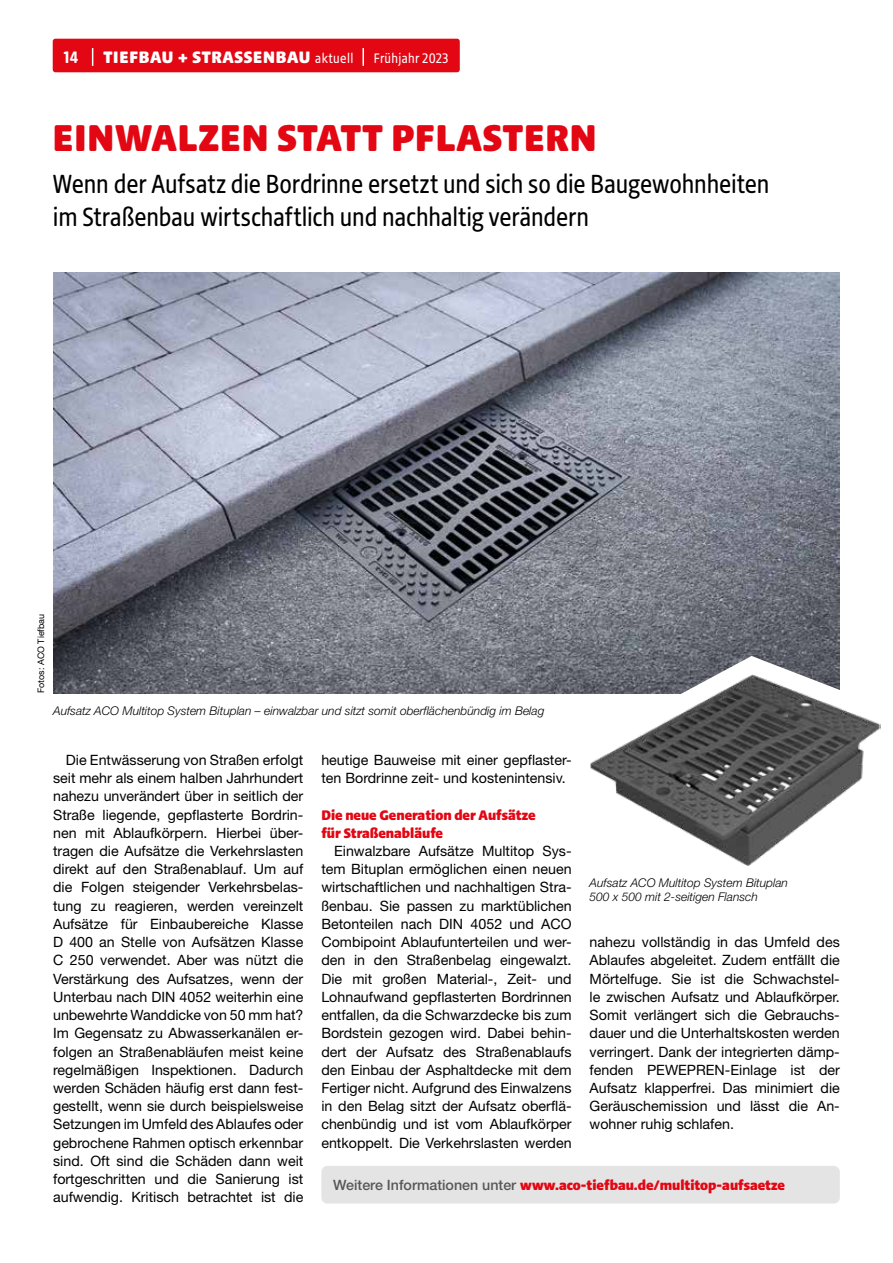
<style>
.page{position:relative;width:893px;height:1263px;background:#fff}
.page>*{position:absolute;margin:0;border:0;box-sizing:border-box;transform-origin:0 0}
.t1{font:900 40.5px "Hagebau";letter-spacing:.02em;color:#e30613}
.t2{font:28.5px/33px "Hagebau Condensed";letter-spacing:-.005em;color:#000}
.t3{font:900 18px "Hagebau";letter-spacing:.04em;color:#fff}
.t4{font:700 18px "Hagebau Condensed";color:#fff}
.t5{font:900 15px/18.1px "Hagebau";color:#e30613}
.t6{font:15px "Hagebau Condensed";letter-spacing:.02em;color:#fff}
.t7{font:14.25px/18.3px "Helvetica Neue LT Pro";color:#000;text-align:justify}
.t8{font:italic 300 12px/14.4px "Helvetica Neue LT Pro";color:#000}
.t9{font:9px "Helvetica Neue LT Pro";color:#000}
.s1{font-family:"Hagebau Condensed";font-weight:400;font-size:15px}
.s2{font-family:"Helvetica Neue LT Pro";font-weight:500;font-size:14.25px;color:#575756}
</style>
<div class="page">
<div style="left:53px;top:39px;width:407px;height:33px;background:#e30613;border-radius:3px"></div>
<svg style="left:92px;top:48px;width:1px;height:18px"></svg>
<svg style="left:362px;top:48px;width:2px;height:18px"></svg>
<img style="left:53px;top:273px;width:787px;height:420px">
<svg style="left:614px;top:656px;width:267px;height:74px"></svg>
<img style="left:590px;top:674px;width:290px;height:192px">
<div style="left:321px;top:1166px;width:519px;height:37px;background:#e4e4e4;border-radius:6px"></div>
<p class="t4" style="left:64px;top:46px;width:16px">14</p>
<p class="t3" style="left:103px;top:46px;width:252px">TIEFBAU + STRASSENBAU <span class="s1">aktuell</span></p>
<p class="t6" style="left:374px;top:49px;width:76px">Frühjahr 2023</p>
<h1 class="t1" style="left:53px;top:113px;width:545px">EINWALZEN STATT PFLASTERN</h1>
<h2 class="t2" style="left:53px;top:167px;width:718px">Wenn der Aufsatz die Bordrinne ersetzt und sich so die Baugewohnheiten im Straßenbau wirtschaftlich und nachhaltig verändern</h2>
<p class="t9" style="left:35px;top:693px;width:81px;rotate:-90deg">Fotos: ACO Tiefbau</p>
<p class="t8" style="left:53px;top:704px;width:493px">Aufsatz ACO Multitop System Bituplan – einwalzbar und sitzt somit oberflächenbündig im Belag</p>
<p class="t7" style="left:53px;top:750px;width:252px;text-indent:13px">Die Entwässerung von Straßen erfolgt seit mehr als einem halben Jahrhundert nahezu unverändert über in seitlich der Straße liegende, gepflasterte Bordrin&shy;nen mit Ablaufkörpern. Hierbei über&shy;tragen die Aufsätze die Verkehrslasten direkt auf den Straßenablauf. Um auf die Folgen steigender Verkehrsbelas&shy;tung zu reagieren, werden vereinzelt Aufsätze für Einbaubereiche Klasse D 400 an Stelle von Aufsätzen Klasse C 250 verwendet. Aber was nützt die Verstärkung des Aufsatzes, wenn der Unterbau nach DIN 4052 weiterhin eine unbewehrte Wanddicke von 50 mm hat?<br>Im Gegensatz zu Abwasserkanälen er&shy;folgen an Straßenabläufen meist keine regelmäßigen Inspektionen. Dadurch werden Schäden häufig erst dann fest&shy;gestellt, wenn sie durch beispielsweise Setzungen im Umfeld des Ablaufes oder gebrochene Rahmen optisch erkennbar sind. Oft sind die Schäden dann weit fortgeschritten und die Sanierung ist aufwendig. Kritisch betrachtet ist die</p>
<p class="t7" style="left:321px;top:750px;width:252px">heutige Bauweise mit einer gepflaster&shy;ten Bordrinne zeit- und kostenintensiv.</p>
<p class="t5" style="left:321px;top:805px;width:216px">Die neue Generation der Aufsätze für Straßenabläufe</p>
<p class="t7" style="left:321px;top:841px;width:252px;text-indent:13px">Einwalzbare Aufsätze Multitop Sys&shy;tem Bituplan ermöglichen einen neuen wirtschaftlichen und nachhaltigen Stra&shy;ßenbau. Sie passen zu marktüblichen Betonteilen nach DIN 4052 und ACO Combipoint Ablaufunterteilen und wer&shy;den in den Straßenbelag eingewalzt.<br>Die mit großen Material-, Zeit- und Lohnaufwand gepflasterten Bordrinnen entfallen, da die Schwarzdecke bis zum Bordstein gezogen wird. Dabei behin&shy;dert der Aufsatz des Straßenablaufs den Einbau der Asphaltdecke mit dem Fertiger nicht. Aufgrund des Einwalzens in den Belag sitzt der Aufsatz oberflä&shy;chenbündig und ist vom Ablaufkörper entkoppelt. Die Verkehrslasten werden</p>
<p class="t8" style="left:590px;top:875px;width:200px">Aufsatz ACO Multitop System Bituplan<br>500 x 500 mit 2-seitigen Flansch</p>
<p class="t7" style="left:590px;top:932px;width:252px">nahezu vollständig in das Umfeld des Ablaufes abgeleitet. Zudem entfällt die Mörtelfuge. Sie ist die Schwachstel&shy;le zwischen Aufsatz und Ablaufkörper.<br>Somit verlängert sich die Gebrauchs&shy;dauer und die Unterhaltskosten werden verringert. Dank der integrierten dämp&shy;fenden PEWEPREN-Einlage ist der Aufsatz klapperfrei. Das minimiert die Geräuschemission und lässt die An&shy;wohner ruhig schlafen.</p>
<p class="t5" style="left:333px;top:1175px;width:453px"><span class="s2">Weitere Informationen unter</span> www.aco-tiefbau.de/multitop-aufsaetze</p>
</div>
